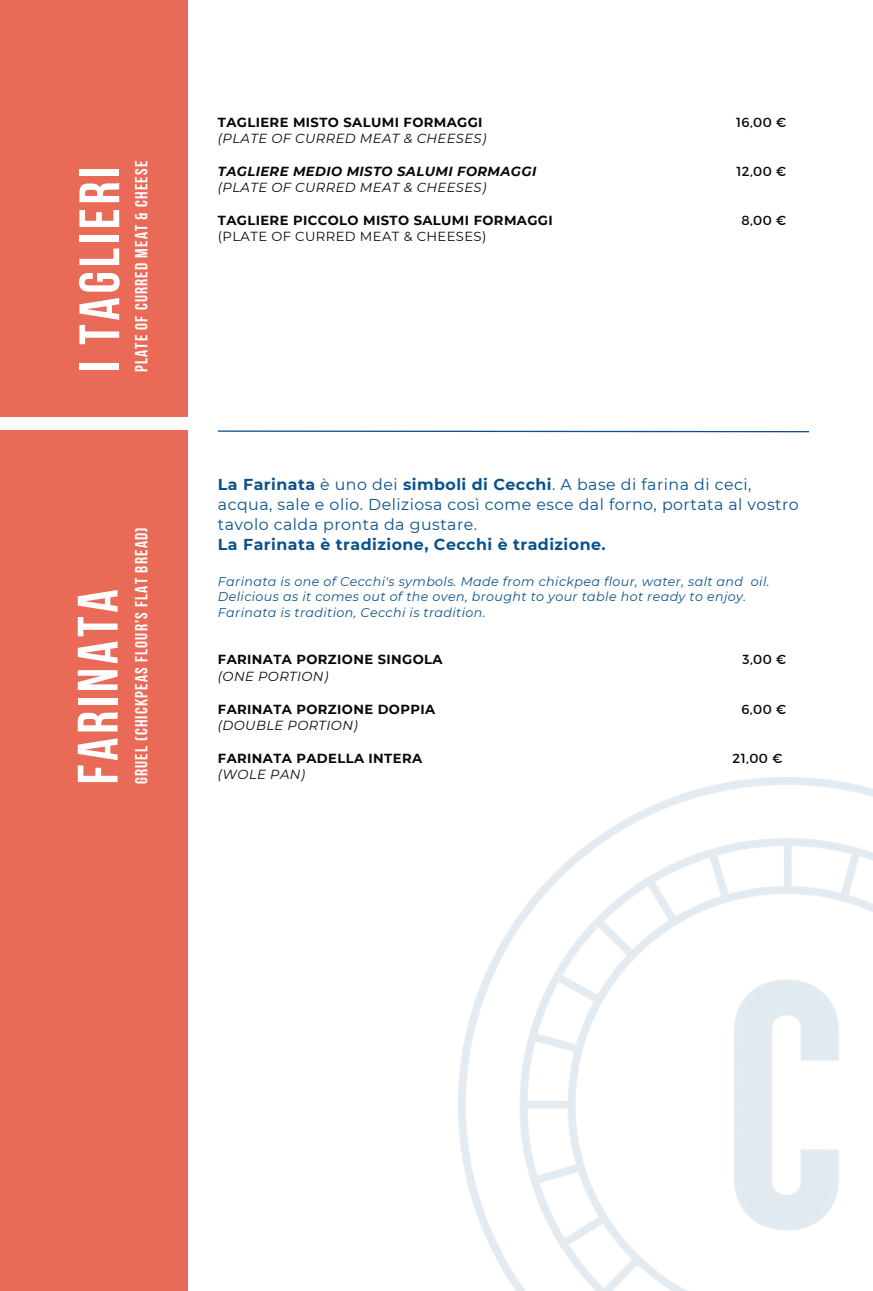
<style>
.page{position:relative;width:873px;height:1291px;background:#fff}
.page>*{position:absolute;margin:0;border:0;box-sizing:border-box;transform-origin:0 0}
.t1{font:56.88px "Bebas Neue Cyrillic";letter-spacing:.07em;color:#fff}
.t2{font:17.5px "Bebas Neue Cyrillic";letter-spacing:.07em;color:#fff}
.t3{font:15.75px/19.9px "Montserrat";letter-spacing:.03em;color:#09528d}
.t4{font:700 15.75px "Montserrat";letter-spacing:.03em;color:#09528d}
.t5{font:700 13.12px "Montserrat";letter-spacing:.03em;color:#080704}
.t6{font:italic 13.12px "Montserrat";letter-spacing:.03em;color:#080704}
.t7{font:13.12px "Montserrat";letter-spacing:.03em;color:#080704}
.t8{font:italic 700 13.12px "Montserrat";letter-spacing:.03em;color:#080704}
.t9{font:italic 12.6px/15.8px "Montserrat";letter-spacing:.03em;color:#09528d}
.s1{font-weight:700}
</style>
<div class="page">
<div style="left:0;top:0;width:188px;height:1290px;background:#e86a57"></div>
<div style="left:0;top:417px;width:237px;height:13px;background:#fff"></div>
<svg style="left:217px;top:430px;width:592px;height:3px"></svg>
<img style="left:459px;top:777px;width:414px;height:513px">
<h1 class="t1" style="left:68px;top:372px;width:207px;rotate:-90deg">I TAGLIERI</h1>
<h2 class="t2" style="left:132px;top:372px;width:213px;rotate:-90deg">plate of curred meat &amp; cheese</h2>
<h1 class="t1" style="left:66px;top:784px;width:196px;rotate:-90deg">FARINATA</h1>
<h2 class="t2" style="left:132px;top:784px;width:258px;rotate:-90deg">GRUEL (CHICKPEAS FLOUR'S FLAT BREAD)</h2>
<p class="t5" style="left:218px;top:112px;width:266px">TAGLIERE MISTO SALUMI FORMAGGI</p>
<p class="t6" style="left:218px;top:129px;width:270px">(PLATE OF CURRED MEAT &amp; CHEESES)</p>
<p class="t8" style="left:218px;top:162px;width:320px">TAGLIERE MEDIO MISTO SALUMI FORMAGGI</p>
<p class="t6" style="left:218px;top:178px;width:270px">(PLATE OF CURRED MEAT &amp; CHEESES)</p>
<p class="t5" style="left:218px;top:211px;width:336px">TAGLIERE PICCOLO MISTO SALUMI FORMAGGI</p>
<p class="t7" style="left:218px;top:228px;width:270px">(PLATE OF CURRED MEAT &amp; CHEESES)</p>
<p class="t7" style="left:736px;top:114px;width:52px">16,00 €</p>
<p class="t7" style="left:736px;top:163px;width:51px">12,00 €</p>
<p class="t7" style="left:741px;top:212px;width:46px">8,00 €</p>
<p class="t3" style="left:218px;top:473px;width:582px"><span class="s1">La Farinata</span> è uno dei <span class="s1">simboli di Cecchi</span>. A base di farina di ceci, acqua, sale e olio. Deliziosa così come esce dal forno, portata al vostro tavolo calda pronta da gustare.</p>
<p class="t4" style="left:218px;top:532px;width:389px">La Farinata è tradizione, Cecchi è tradizione.</p>
<p class="t9" style="left:218px;top:572px;width:553px">Farinata is one of Cecchi's symbols. Made from chickpea flour, water, salt and oil.<br>Delicious as it comes out of the oven, brought to your table hot ready to enjoy.<br>Farinata is tradition, Cecchi is tradition.</p>
<p class="t5" style="left:218px;top:650px;width:226px">FARINATA PORZIONE SINGOLA</p>
<p class="t6" style="left:218px;top:667px;width:112px">(ONE PORTION)</p>
<p class="t5" style="left:218px;top:699px;width:219px">FARINATA PORZIONE DOPPIA</p>
<p class="t6" style="left:218px;top:716px;width:141px">(DOUBLE PORTION)</p>
<p class="t5" style="left:218px;top:748px;width:206px">FARINATA PADELLA INTERA</p>
<p class="t6" style="left:218px;top:765px;width:89px">(WOLE PAN)</p>
<p class="t7" style="left:742px;top:651px;width:45px">3,00 €</p>
<p class="t7" style="left:741px;top:701px;width:46px">6,00 €</p>
<p class="t7" style="left:732px;top:750px;width:51px">21,00 €</p>
</div>
